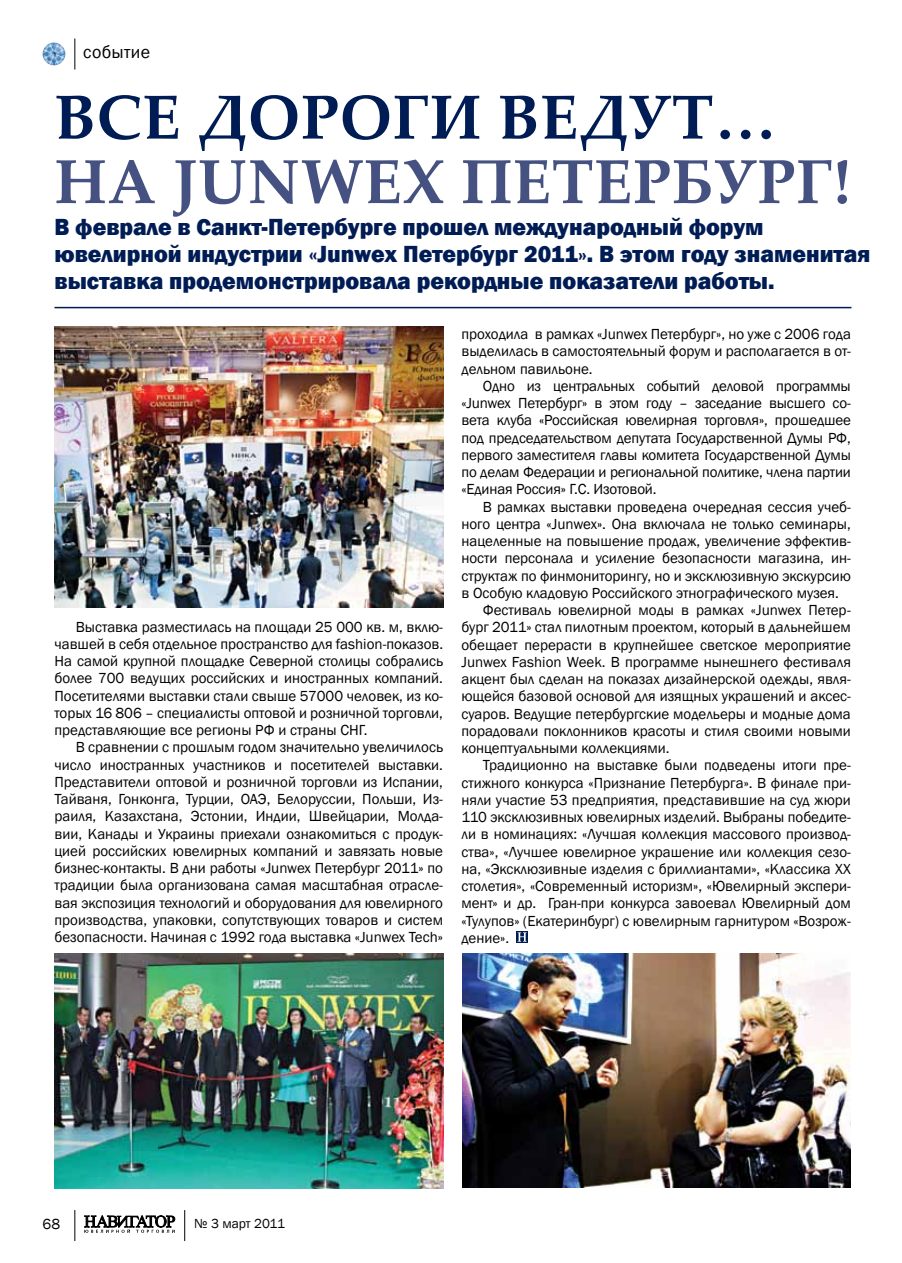
<style>
.page{position:relative;width:902px;height:1263px;background:#fff}
.page>*{position:absolute;margin:0;border:0;box-sizing:border-box;transform-origin:0 0}
.t1{font:700 62.1px "Palatino Linotype";letter-spacing:.01em;color:#455281}
.t2{font:700 62.1px "Palatino Linotype";letter-spacing:.01em;color:#001c54}
.t3{font:800 24px/27px "Franklin Gothic";color:#001c54}
.t4{font:18px "Franklin Gothic";letter-spacing:.02em;color:#000}
.t5{font:15px/17.2px "Franklin Gothic";color:#000;text-align:justify}
.t6{font:13.5px "Franklin Gothic";letter-spacing:-.005em;color:#000}
</style>
<div class="page">
<img style="left:43px;top:43px;width:22px;height:22px;border-radius:11px">
<svg style="left:84px;top:1215px;width:91px;height:18px"></svg>
<hr style="left:184px;top:1210px;width:1px;height:31px;background:#000">
<hr style="left:74px;top:1210px;width:1px;height:31px;background:#000">
<hr style="left:74px;top:39px;width:1px;height:30px;background:#000">
<svg style="left:516px;top:931px;width:12px;height:12px"></svg>
<svg style="left:517px;top:932px;width:9px;height:10px"></svg>
<hr style="left:54px;top:307px;width:797px;height:1px;background:#001c54">
<img style="left:54px;top:326px;width:389px;height:282px">
<img style="left:54px;top:953px;width:389px;height:235px">
<img style="left:462px;top:953px;width:388px;height:234px">
<p class="t4" style="left:83px;top:41px;width:68px">событие</p>
<h1 class="t2" style="left:54px;top:73px;width:724px">ВСЕ ДОРОГИ ВЕДУТ…</h1>
<h1 class="t1" style="left:54px;top:138px;width:797px">НА JUNWEX ПЕТЕРБУРГ!</h1>
<h2 class="t3" style="left:54px;top:214px;width:817px">В феврале в Санкт-Петербурге прошел международный форум ювелирной индустрии «Junwex Петербург 2011». В этом году знаменитая выставка продемонстрировала рекордные показатели работы.</h2>
<p class="t5" style="left:54px;top:618px;width:390px;text-indent:21px">Выставка разместилась на площади 25 000 кв. м, вклю&shy;чавшей в себя отдельное пространство для fashion-показов.<br>На самой крупной площадке Северной столицы собрались более 700 ведущих российских и иностранных компаний.<br>Посетителями выставки стали свыше 57000 человек, из ко&shy;торых 16 806 – специалисты оптовой и розничной торговли, представляющие все регионы РФ и страны СНГ.</p>
<p class="t5" style="left:54px;top:739px;width:390px;text-indent:21px">В сравнении с прошлым годом значительно увеличилось число иностранных участников и посетителей выставки.<br>Представители оптовой и розничной торговли из Испании, Тайваня, Гонконга, Турции, ОАЭ, Белоруссии, Польши, Из&shy;раиля, Казахстана, Эстонии, Индии, Швейцарии, Молда&shy;вии, Канады и Украины приехали ознакомиться с продук&shy;цией российских ювелирных компаний и завязать новые бизнес-контакты. В дни работы «Junwex Петербург 2011» по традиции была организована самая масштабная отрасле&shy;вая экспозиция технологий и оборудования для ювелирного производства, упаковки, сопутствующих товаров и систем безопасности. Начиная с 1992 года выставка «Junwex Tech»</p>
<p class="t5" style="left:461px;top:326px;width:391px">проходила в рамках «Junwex Петербург», но уже с 2006 года выделилась в самостоятельный форум и располагается в от&shy;дельном павильоне.</p>
<p class="t5" style="left:461px;top:378px;width:391px;text-indent:21px">Одно из центральных событий деловой программы «Junwex Петербург» в этом году – заседание высшего со&shy;вета клуба «Российская ювелирная торговля», прошедшее под председательством депутата Государственной Думы РФ, первого заместителя главы комитета Государственной Думы по делам Федерации и региональной политике, члена партии «Единая Россия» Г.С. Изотовой.</p>
<p class="t5" style="left:482px;top:498px;width:369px">В рамках выставки проведена очередная сессия учеб-</p>
<p class="t5" style="left:461px;top:516px;width:391px">ного центра «Junwex». Она включала не только семинары,</p>
<p class="t5" style="left:461px;top:533px;width:391px">нацеленные на повышение продаж, увеличение эффектив-</p>
<p class="t5" style="left:461px;top:550px;width:391px">ности персонала и усиление безопасности магазина, ин-</p>
<p class="t5" style="left:461px;top:567px;width:391px">структаж по финмониторингу, но и эксклюзивную экскурсию</p>
<p class="t5" style="left:461px;top:585px;width:379px">в Особую кладовую Российского этнографического музея.</p>
<p class="t5" style="left:482px;top:602px;width:369px">Фестиваль ювелирной моды в рамках «Junwex Петер-</p>
<p class="t5" style="left:461px;top:619px;width:391px">бург 2011» стал пилотным проектом, который в дальнейшем</p>
<p class="t5" style="left:461px;top:636px;width:391px">обещает перерасти в крупнейшее светское мероприятие</p>
<p class="t5" style="left:461px;top:654px;width:391px">Junwex Fashion Week. В программе нынешнего фестиваля</p>
<p class="t5" style="left:461px;top:671px;width:391px">акцент был сделан на показах дизайнерской одежды, явля-</p>
<p class="t5" style="left:461px;top:688px;width:391px">ющейся базовой основой для изящных украшений и аксес-</p>
<p class="t5" style="left:461px;top:705px;width:391px">суаров. Ведущие петербургские модельеры и модные дома</p>
<p class="t5" style="left:461px;top:723px;width:391px">порадовали поклонников красоты и стиля своими новыми</p>
<p class="t5" style="left:461px;top:740px;width:210px">концептуальными коллекциями.</p>
<p class="t5" style="left:482px;top:757px;width:369px">Традиционно на выставке были подведены итоги пре-</p>
<p class="t5" style="left:461px;top:774px;width:391px">стижного конкурса «Признание Петербурга». В финале при-</p>
<p class="t5" style="left:461px;top:792px;width:391px">няли участие 53 предприятия, представившие на суд жюри</p>
<p class="t5" style="left:461px;top:809px;width:391px">110 эксклюзивных ювелирных изделий. Выбраны победите-</p>
<p class="t5" style="left:461px;top:826px;width:391px">ли в номинациях: «Лучшая коллекция массового производ-</p>
<p class="t5" style="left:461px;top:843px;width:391px">ства», «Лучшее ювелирное украшение или коллекция сезо-</p>
<p class="t5" style="left:461px;top:861px;width:391px">на, «Эксклюзивные изделия с бриллиантами», «Классика ХХ</p>
<p class="t5" style="left:461px;top:878px;width:391px">столетия», «Современный историзм», «Ювелирный экспери-</p>
<p class="t5" style="left:461px;top:895px;width:391px">мент» и др. Гран-при конкурса завоевал Ювелирный дом</p>
<p class="t5" style="left:461px;top:912px;width:391px">«Тулупов» (Екатеринбург) с ювелирным гарнитуром «Возрож-</p>
<p class="t5" style="left:461px;top:930px;width:49px">дение».</p>
<p class="t5" style="left:43px;top:1215px;width:19px">68</p>
<p class="t6" style="left:194px;top:1215px;width:92px">№ 3 март 2011</p>
</div>
